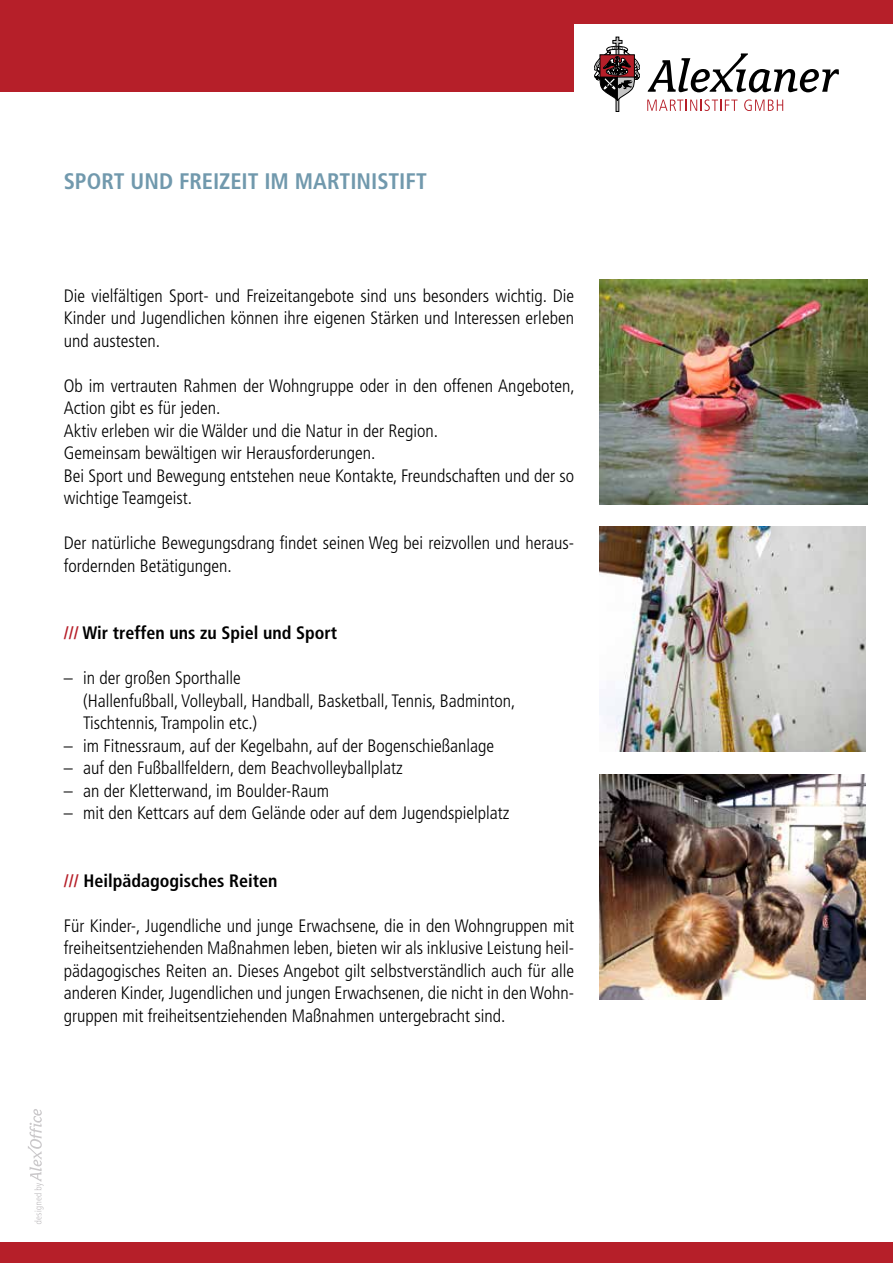
<style>
.page{position:relative;width:893px;height:1263px;background:#fff}
.page>*{position:absolute;margin:0;border:0;box-sizing:border-box;transform-origin:0 0}
.t1{font:700 condensed 22.5px "Frutiger LT Std";color:#7199ad}
.t2{font:300 condensed 18px/22.5px "Frutiger LT Std";color:#000}
.t3{font:700 condensed 18px "Frutiger LT Std";color:#000}
.s1{color:#b61f29}
</style>
<div class="page">
<div style="left:0;top:1242px;width:893px;height:21px;background:#b61f29"></div>
<div style="left:0;top:0;width:893px;height:23px;background:#b61f29"></div>
<div style="left:0;top:13px;width:574px;height:79px;background:#b61f29"></div>
<svg style="left:648px;top:53px;width:191px;height:39px"></svg>
<svg style="left:594px;top:37px;width:46px;height:75px"></svg>
<svg style="left:647px;top:99px;width:90px;height:12px"></svg>
<svg style="left:744px;top:99px;width:39px;height:12px"></svg>
<svg style="left:28px;top:1109px;width:16px;height:115px"></svg>
<img style="left:600px;top:527px;width:265px;height:225px">
<img style="left:600px;top:279px;width:267px;height:225px">
<img style="left:600px;top:774px;width:265px;height:225px">
<p class="t1" style="left:64px;top:168px;width:365px">SPORT UND FREIZEIT IM MARTINISTIFT</p>
<p class="t2" style="left:64px;top:284px;width:512px;text-align:justify">Die vielfältigen Sport- und Freizeitangebote sind uns besonders wichtig. Die Kinder und Jugendlichen können ihre eigenen Stärken und Interessen erleben und austesten.</p>
<p class="t2" style="left:64px;top:374px;width:512px">Ob im vertrauten Rahmen der Wohngruppe oder in den offenen Angeboten, Action gibt es für jeden.<br>Aktiv erleben wir die Wälder und die Natur in der Region.<br>Gemeinsam bewältigen wir Herausforderungen.<br>Bei Sport und Bewegung entstehen neue Kontakte, Freundschaften und der so wichtige Teamgeist.</p>
<p class="t2" style="left:64px;top:532px;width:512px">Der natürliche Bewegungsdrang findet seinen Weg bei reizvollen und heraus&shy;fordernden Betätigungen.</p>
<p class="t3" style="left:64px;top:622px;width:275px"><span class="s1">///</span> Wir treffen uns zu Spiel und Sport</p>
<p class="t2" style="left:83px;top:667px;width:434px;text-indent:-19px">– in der großen Sporthalle<br>(Hallenfußball, Volleyball, Handball, Basketball, Tennis, Badminton,<br>Tischtennis, Trampolin etc.)</p>
<p class="t2" style="left:64px;top:734px;width:432px">– im Fitnessraum, auf der Kegelbahn, auf der Bogenschießanlage</p>
<p class="t2" style="left:64px;top:757px;width:341px">– auf den Fußballfeldern, dem Beachvolleyballplatz</p>
<p class="t2" style="left:64px;top:779px;width:267px">– an der Kletterwand, im Boulder-Raum</p>
<p class="t2" style="left:64px;top:802px;width:447px">– mit den Kettcars auf dem Gelände oder auf dem Jugendspielplatz</p>
<p class="t3" style="left:64px;top:870px;width:215px"><span class="s1">///</span> Heilpädagogisches Reiten</p>
<p class="t2" style="left:64px;top:914px;width:512px;text-align:justify">Für Kinder-, Jugendliche und junge Erwachsene, die in den Wohngruppen mit freiheitsentziehenden Maßnahmen leben, bieten wir als inklusive Leistung heil&shy;pädagogisches Reiten an. Dieses Angebot gilt selbstverständlich auch für alle anderen Kinder, Jugendlichen und jungen Erwachsenen, die nicht in den Wohn&shy;gruppen mit freiheitsentziehenden Maßnahmen untergebracht sind.</p>
</div>
